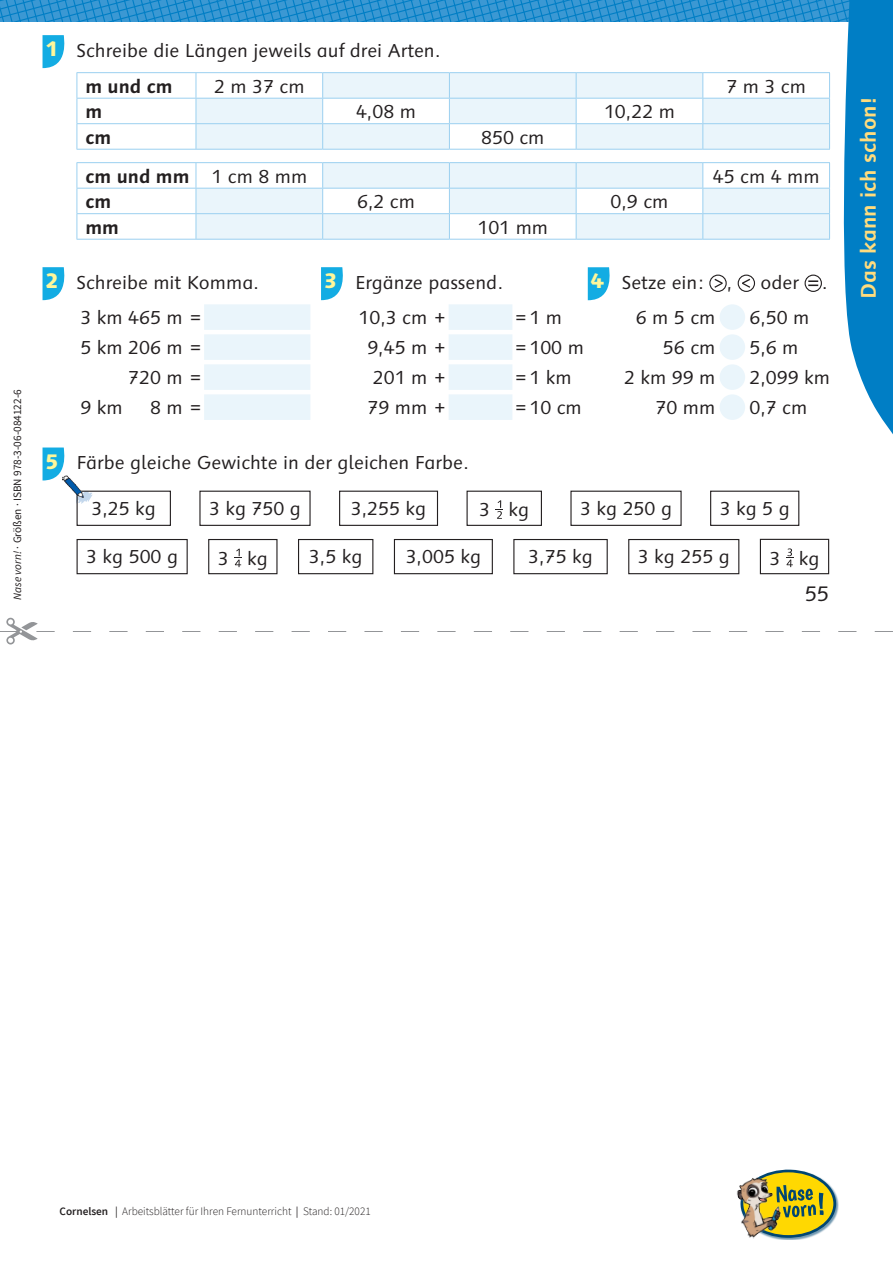
<style>
.page{position:relative;width:893px;height:1263px;background:#fff}
.page>*{position:absolute;margin:0;border:0;box-sizing:border-box;transform-origin:0 0}
.t1{font:700 21px "Syntax Schul CV";color:#ffdc7e}
.t2{font:21px "Syntax Schul CV";color:#231f20}
.t3{font:18.75px "Syntax Schul CV";color:#231f20}
.t4{font:700 18.75px "Syntax Schul CV";color:#231f20}
.t5{font:300 11.25px "CV Source Sans";color:#231f20}
.t6{font:11.25px "CV Source Sans";color:#231f20}
.s1{font-style:italic}
.s2{font-family:"Syntax Schul CV Heavy";font-size:21px;color:#fff79a}
.s3{font-weight:400}
.s4{font-weight:600}
</style>
<div class="page">
<img style="left:738px;top:1169px;width:100px;height:71px">
<svg style="left:79px;top:493px;width:13px;height:11px"></svg>
<svg style="left:0;top:0;width:893px;height:481px"></svg>
<div style="left:720px;top:304px;width:25px;height:26px;background:#eaf5fb;border-radius:50%"></div>
<div style="left:720px;top:334px;width:25px;height:26px;background:#eaf5fb;border-radius:50%"></div>
<div style="left:720px;top:364px;width:25px;height:26px;background:#eaf5fb;border-radius:50%"></div>
<div style="left:720px;top:394px;width:25px;height:26px;background:#eaf5fb;border-radius:50%"></div>
<div style="left:77px;top:491px;width:94px;height:35px;border:1px solid #231f20"></div>
<div style="left:339px;top:491px;width:99px;height:35px;border:1px solid #231f20"></div>
<div style="left:570px;top:491px;width:112px;height:35px;border:1px solid #231f20"></div>
<div style="left:199px;top:491px;width:112px;height:35px;border:1px solid #231f20"></div>
<div style="left:77px;top:539px;width:111px;height:35px;border:1px solid #231f20"></div>
<div style="left:298px;top:539px;width:75px;height:35px;border:1px solid #231f20"></div>
<div style="left:513px;top:539px;width:95px;height:35px;border:1px solid #231f20"></div>
<svg style="left:234px;top:549px;width:8px;height:18px"></svg>
<div style="left:208px;top:539px;width:70px;height:35px;border:1px solid #231f20"></div>
<div style="left:394px;top:539px;width:99px;height:35px;border:1px solid #231f20"></div>
<div style="left:628px;top:539px;width:111px;height:35px;border:1px solid #231f20"></div>
<svg style="left:786px;top:548px;width:7px;height:19px"></svg>
<div style="left:760px;top:539px;width:69px;height:35px;border:1px solid #231f20"></div>
<svg style="left:496px;top:500px;width:7px;height:19px"></svg>
<div style="left:466px;top:491px;width:76px;height:35px;border:1px solid #231f20"></div>
<div style="left:710px;top:491px;width:89px;height:35px;border:1px solid #231f20"></div>
<img style="left:62px;top:475px;width:22px;height:23px">
<svg style="left:0;top:618px;width:893px;height:26px"></svg>
<p class="t6" style="left:10px;top:600px;width:212px;rotate:-90deg"><span class="s1">Nase vorn!</span> · Größen · ISBN 978-3-06-084122-6</p>
<p class="t3" style="left:45px;top:39px;width:396px"><span class="s2">1</span> Schreibe die Längen jeweils auf drei Arten.</p>
<p class="t4" style="left:85px;top:74px;width:89px">m und cm</p>
<p class="t3" style="left:214px;top:75px;width:92px">2 m 37 cm</p>
<p class="t3" style="left:726px;top:75px;width:81px">7 m 3 cm</p>
<p class="t4" style="left:85px;top:100px;width:18px">m</p>
<p class="t3" style="left:356px;top:101px;width:61px">4,08 m</p>
<p class="t3" style="left:604px;top:101px;width:72px">10,22 m</p>
<p class="t4" style="left:85px;top:125px;width:27px">cm</p>
<p class="t3" style="left:481px;top:126px;width:65px">850 cm</p>
<p class="t4" style="left:85px;top:164px;width:223px">cm und mm <span class="s3">1 cm 8 mm</span></p>
<p class="t3" style="left:713px;top:165px;width:108px">45 cm 4 mm</p>
<p class="t4" style="left:85px;top:190px;width:27px">cm</p>
<p class="t3" style="left:357px;top:191px;width:59px">6,2 cm</p>
<p class="t3" style="left:610px;top:191px;width:59px">0,9 cm</p>
<p class="t4" style="left:85px;top:215px;width:35px">mm</p>
<p class="t3" style="left:477px;top:216px;width:72px">101 mm</p>
<p class="t3" style="left:45px;top:271px;width:215px"><span class="s2">2</span> Schreibe mit Komma.</p>
<p class="t3" style="left:324px;top:271px;width:181px"><span class="s2">3</span> Ergänze passend.</p>
<p class="t3" style="left:590px;top:271px;width:143px"><span class="s2">4</span> Setze ein: ,</p>
<p class="t3" style="left:760px;top:271px;width:68px">oder .</p>
<p class="t3" style="left:81px;top:307px;width:122px">3 km 465 m =</p>
<p class="t3" style="left:81px;top:337px;width:122px">5 km 206 m =</p>
<p class="t3" style="left:128px;top:367px;width:74px">720 m =</p>
<p class="t3" style="left:81px;top:397px;width:44px">9 km</p>
<p class="t3" style="left:150px;top:397px;width:52px">8 m =</p>
<p class="t3" style="left:358px;top:307px;width:89px">10,3 cm +</p>
<p class="t3" style="left:515px;top:307px;width:48px">=1 m</p>
<p class="t3" style="left:367px;top:337px;width:80px">9,45 m +</p>
<p class="t3" style="left:515px;top:337px;width:70px">= 100 m</p>
<p class="t3" style="left:373px;top:367px;width:74px">201 m +</p>
<p class="t3" style="left:515px;top:367px;width:58px">= 1 km</p>
<p class="t3" style="left:368px;top:397px;width:79px">79 mm +</p>
<p class="t3" style="left:515px;top:397px;width:68px">= 10 cm</p>
<p class="t3" style="left:636px;top:307px;width:81px">6 m 5 cm</p>
<p class="t3" style="left:749px;top:307px;width:61px">6,50 m</p>
<p class="t3" style="left:663px;top:337px;width:54px">56 cm</p>
<p class="t3" style="left:749px;top:337px;width:51px">5,6 m</p>
<p class="t3" style="left:624px;top:367px;width:93px">2 km 99 m</p>
<p class="t3" style="left:749px;top:367px;width:82px">2,099 km</p>
<p class="t3" style="left:656px;top:397px;width:61px">70 mm</p>
<p class="t3" style="left:749px;top:397px;width:59px">0,7 cm</p>
<p class="t3" style="left:45px;top:452px;width:425px"><span class="s2">5</span> Färbe gleiche Gewichte in der gleichen Farbe.</p>
<p class="t3" style="left:91px;top:497px;width:66px">3,25 kg</p>
<p class="t3" style="left:209px;top:497px;width:93px">3 kg 750 g</p>
<p class="t3" style="left:351px;top:497px;width:77px">3,255 kg</p>
<p class="t3" style="left:580px;top:497px;width:93px">3 kg 250 g</p>
<p class="t3" style="left:86px;top:546px;width:93px">3 kg 500 g</p>
<p class="t3" style="left:218px;top:547px;width:52px">3 kg</p>
<p class="t3" style="left:309px;top:546px;width:55px">3,5 kg</p>
<p class="t3" style="left:406px;top:546px;width:77px">3,005 kg</p>
<p class="t3" style="left:528px;top:546px;width:66px">3,75 kg</p>
<p class="t3" style="left:638px;top:546px;width:93px">3 kg 255 g</p>
<p class="t3" style="left:769px;top:547px;width:52px">3 kg</p>
<p class="t3" style="left:479px;top:499px;width:52px">3 kg</p>
<p class="t3" style="left:720px;top:497px;width:72px">3 kg 5 g</p>
<p class="t2" style="left:805px;top:581px;width:26px">55</p>
<p class="t1" style="left:856px;top:299px;width:204px;rotate:-90deg">Das kann ich schon!</p>
<p class="t5" style="left:60px;top:1204px;width:313px"><span class="s4">Cornelsen</span> <span class="s3">|</span> Arbeitsblätter für Ihren Fernunterricht <span class="s3">|</span> Stand: 01/2021</p>
</div>
